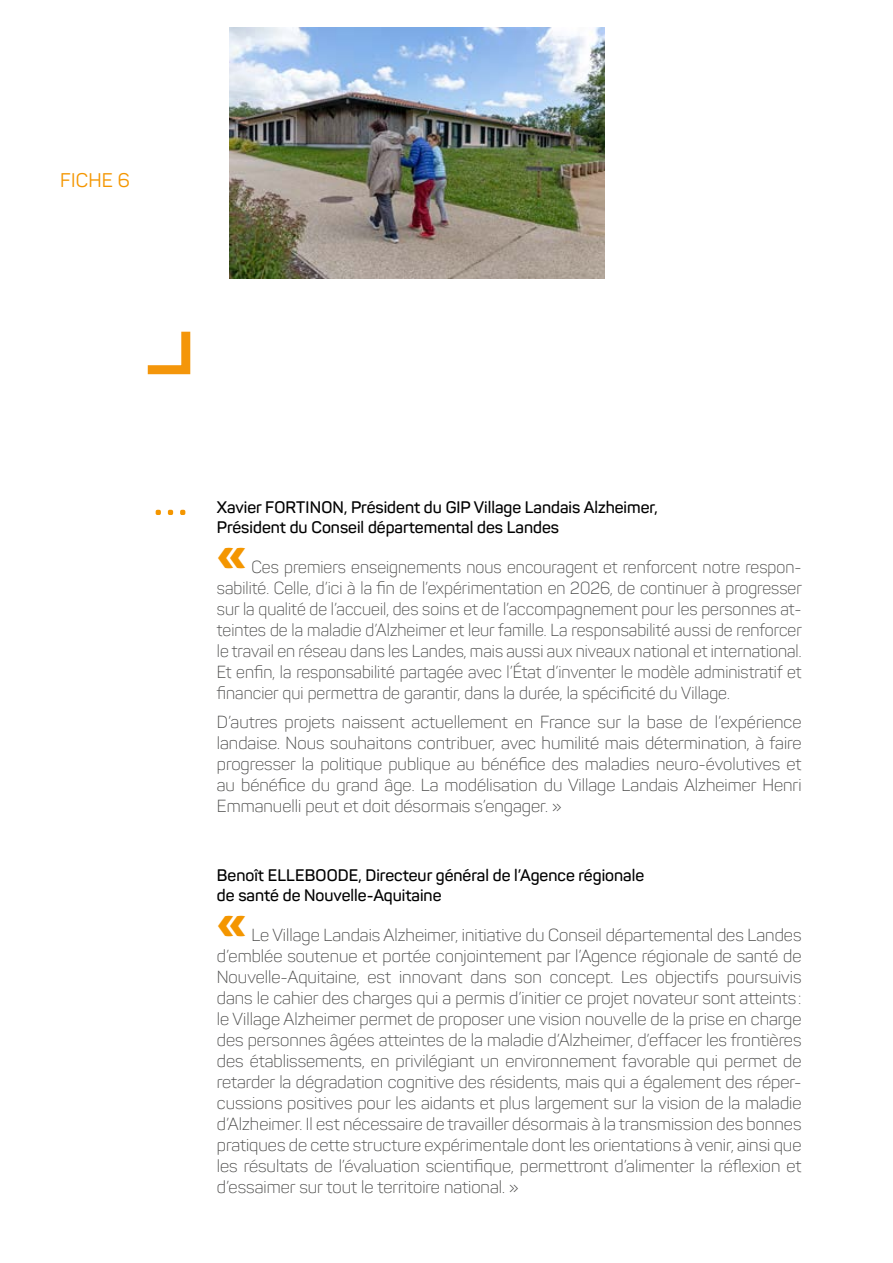
<style>
.page{position:relative;width:893px;height:1263px;background:#fff}
.page>*{position:absolute;margin:0;border:0;box-sizing:border-box;transform-origin:0 0}
.t1{font:200 120px "Panton";color:#f49600}
.t2{font:45px "Aller Display";color:#f49600}
.t3{font:19.5px "Panton";letter-spacing:.01em;color:#f49600}
.t4{font:300 17.25px/21px "Panton";color:#4a4a49;text-align:justify}
.t5{font:300 17.25px/21px "Panton";color:#4a4a49;text-align:justify;scale:.96 1}
.t6{font:600 16.5px/19.8px "Panton";color:#000}
</style>
<div class="page">
<svg style="left:147px;top:331px;width:44px;height:44px"></svg>
<img style="left:230px;top:27px;width:375px;height:251px">
<p class="t3" style="left:60px;top:168px;width:71px">FICHE 6</p>
<h1 class="t1" style="left:149px;top:400px;width:44px">...</h1>
<p class="t6" style="left:217px;top:497px;width:442px">Xavier FORTINON, Président du GIP Village Landais Alzheimer,<br>Président du Conseil départemental des Landes</p>
<h2 class="t2" style="left:217px;top:525px;width:31px">«</h2>
<p class="t5" style="left:217px;top:556px;width:611px;text-indent:35px">Ces premiers enseignements nous encouragent et renforcent notre respon&shy;sabilité. Celle, d’ici à la fin de l’expérimentation en 2026, de continuer à progresser sur la qualité de l’accueil, des soins et de l’accompagnement pour les personnes at&shy;teintes de la maladie d’Alzheimer et leur famille. La responsabilité aussi de renforcer le travail en réseau dans les Landes, mais aussi aux niveaux national et international.<br>Et enfin, la responsabilité partagée avec l’État d’inventer le modèle administratif et financier qui permettra de garantir, dans la durée, la spécificité du Village.</p>
<p class="t4" style="left:217px;top:712px;width:586px">D’autres projets naissent actuellement en France sur la base de l’expérience landaise. Nous souhaitons contribuer, avec humilité mais détermination, à faire progresser la politique publique au bénéfice des maladies neuro-évolutives et au bénéfice du grand âge. La modélisation du Village Landais Alzheimer Henri Emmanuelli peut et doit désormais s’engager. »</p>
<p class="t6" style="left:217px;top:865px;width:429px">Benoît ELLEBOODE, Directeur général de l’Agence régionale de santé de Nouvelle-Aquitaine</p>
<h2 class="t2" style="left:217px;top:893px;width:31px">«</h2>
<p class="t4" style="left:217px;top:924px;width:586px;text-indent:35px">Le Village Landais Alzheimer, initiative du Conseil départemental des Landes d’emblée soutenue et portée conjointement par l’Agence régionale de santé de Nouvelle-Aquitaine, est innovant dans son concept. Les objectifs poursuivis dans le cahier des charges qui a permis d’initier ce projet novateur sont atteints : le Village Alzheimer permet de proposer une vision nouvelle de la prise en charge des personnes âgées atteintes de la maladie d’Alzheimer, d’effacer les frontières des établissements, en privilégiant un environnement favorable qui permet de retarder la dégradation cognitive des résidents, mais qui a également des réper&shy;cussions positives pour les aidants et plus largement sur la vision de la maladie d’Alzheimer. Il est nécessaire de travailler désormais à la transmission des bonnes pratiques de cette structure expérimentale dont les orientations à venir, ainsi que les résultats de l’évaluation scientifique, permettront d’alimenter la réflexion et d’essaimer sur tout le territoire national. »</p>
</div>
